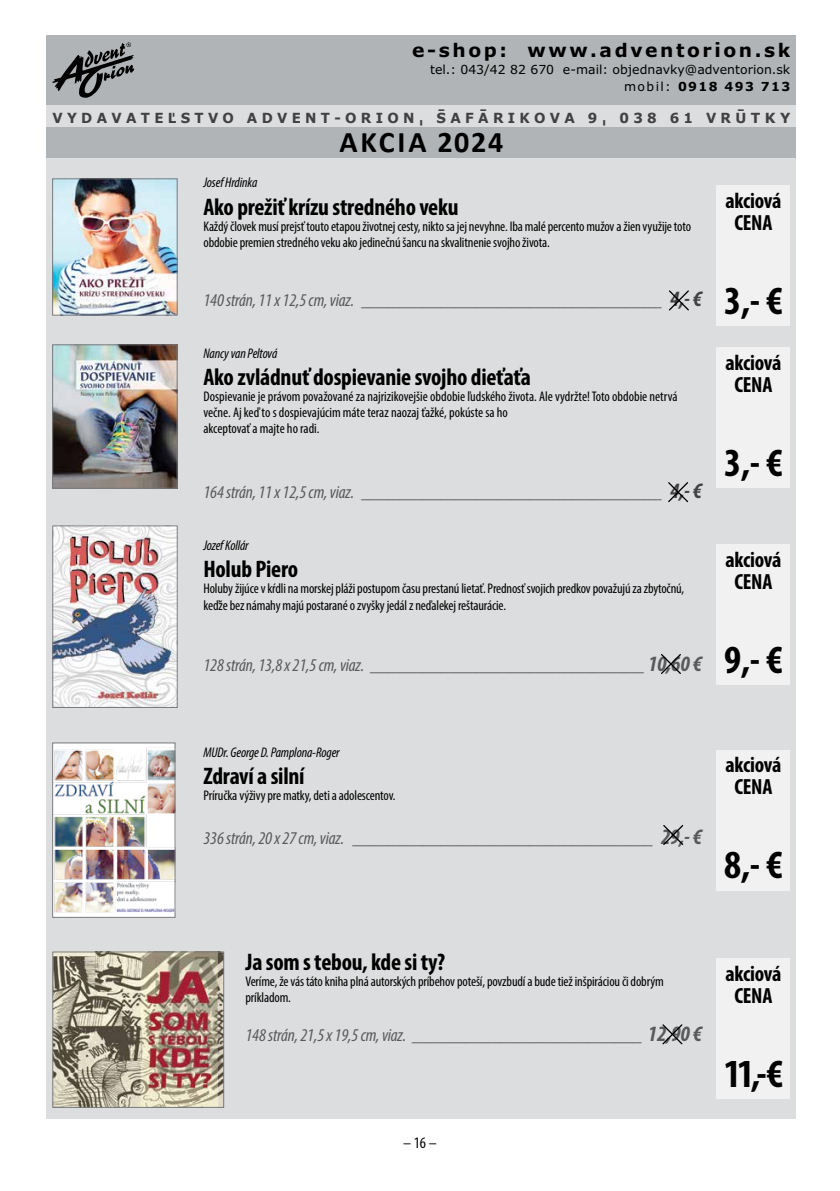
<style>
.page{position:relative;width:840px;height:1191px;background:#fff}
.page>*{position:absolute;margin:0;border:0;box-sizing:border-box;transform-origin:0 0}
.t1{font:700 condensed 40px "Myriad Pro";color:#000}
.t2{font:700 30px "Calibri";letter-spacing:.06em;color:#000}
.t3{font:700 condensed 24px "Myriad Pro";letter-spacing:-.01em;color:#000}
.t4{font:700 condensed 22px/22px "Myriad Pro";letter-spacing:-.01em;color:#000;text-align:center}
.t5{font:700 18.6px "Verdana PSR";letter-spacing:.14em;color:#000}
.t6{font:italic condensed 18px "Myriad Pro";letter-spacing:-.01em;color:#58595b}
.t7{font:condensed 16px "Myriad Pro";color:#000}
.t8{font:condensed 14px/16px "Myriad Pro";letter-spacing:-.01em;color:#000}
.t9{font:italic condensed 14px "Myriad Pro";letter-spacing:-.01em;color:#000}
.t10{font:700 14px "Verdana PSR";letter-spacing:.32em;color:#414042;scale:.96 1}
.t11{font:12.4px/17.2px "Verdana PSR";color:#000;text-align:right}
.s1{font-weight:700}
.s2{font-weight:700;font-size:22px;color:#414042}
.s3{font-weight:700;font-size:22px}
</style>
<div class="page">
<div style="left:47px;top:35px;width:748px;height:1083px;background:#dcddde"></div>
<div style="left:47px;top:128px;width:748px;height:30px;background:#b1b4b6"></div>
<div style="left:47px;top:35px;width:748px;height:70px;background:#b1b4b6"></div>
<img style="left:54px;top:181px;width:121px;height:132px">
<div style="left:52px;top:179px;width:125px;height:136px;border:1px solid #77787b"></div>
<img style="left:54px;top:347px;width:121px;height:139px">
<div style="left:52px;top:345px;width:125px;height:143px;border:1px solid #77787b"></div>
<img style="left:54px;top:527px;width:121px;height:179px">
<div style="left:52px;top:525px;width:125px;height:183px;border:1px solid #77787b"></div>
<img style="left:54px;top:953px;width:168px;height:152px">
<div style="left:52px;top:951px;width:172px;height:156px;border:1px solid #77787b"></div>
<svg style="left:52px;top:42px;width:83px;height:56px"></svg>
<img style="left:54px;top:745px;width:119px;height:170px">
<div style="left:52px;top:743px;width:123px;height:174px;border:1px solid #77787b"></div>
<div style="left:716px;top:750px;width:73px;height:140px;background:#f1f1f2"></div>
<div style="left:716px;top:545px;width:73px;height:140px;background:#f1f1f2"></div>
<div style="left:716px;top:958px;width:73px;height:140px;background:#f1f1f2"></div>
<div style="left:716px;top:348px;width:73px;height:140px;background:#f1f1f2"></div>
<div style="left:716px;top:186px;width:73px;height:140px;background:#f1f1f2"></div>
<svg style="left:669px;top:290px;width:20px;height:21px"></svg>
<svg style="left:668px;top:482px;width:21px;height:21px"></svg>
<svg style="left:661px;top:654px;width:20px;height:20px"></svg>
<svg style="left:663px;top:825px;width:21px;height:20px"></svg>
<svg style="left:662px;top:1024px;width:21px;height:21px"></svg>
<h3 class="t5" style="left:412px;top:38px;width:379px">E-SHOP: WWW.ADVENTORION.SK</h3>
<p class="t11" style="left:430px;top:60px;width:361px">tel.: 043/42 82 670 e-mail: objednavky@adventorion.sk mobil: <span class="s1">0918 493 713</span></p>
<p class="t10" style="left:52px;top:109px;width:769px">VYDAV ATEĽSTV O ADV ENT-ORION, ŠAFÁRIKOV A 9, 038 61 VRÚTKY</p>
<h2 class="t2" style="left:339px;top:121px;width:165px">AKCIA 2024</h2>
<p class="t9" style="left:203px;top:174px;width:55px">Josef Hrdinka</p>
<h3 class="t3" style="left:203px;top:191px;width:256px">Ako prežiť krízu stredného veku</h3>
<p class="t8" style="left:203px;top:218px;width:489px">Každý človek musí prejsť touto etapou životnej cesty, nikto sa jej nevyhne. Iba malé percento mužov a žien využije toto obdobie premien stredného veku ako jedinečnú šancu na skvalitnenie svojho života.</p>
<p class="t6" style="left:203px;top:289px;width:500px">140 strán, 11 x 12,5 cm, viaz. __________________________________ <span class="s2">4,- €</span></p>
<p class="t9" style="left:203px;top:344px;width:75px">Nancy van Peltová</p>
<h3 class="t3" style="left:203px;top:362px;width:329px">Ako zvládnuť dospievanie svojho dieťaťa</h3>
<p class="t8" style="left:203px;top:388px;width:475px">Dospievanie je právom považované za najrizikovejšie obdobie ľudského života. Ale vydržte! Toto obdobie netrvá večne. Aj keď to s dospievajúcim máte teraz naozaj ťažké, pokúste sa ho<br>akceptovať a majte ho radi.</p>
<p class="t6" style="left:203px;top:481px;width:500px">164 strán, 11 x 12,5 cm, viaz. __________________________________ <span class="s2">4,- €</span></p>
<p class="t9" style="left:203px;top:537px;width:47px">Jozef Kollár</p>
<h3 class="t3" style="left:203px;top:554px;width:96px">Holub Piero</h3>
<p class="t8" style="left:203px;top:580px;width:482px">Holuby žijúce v kŕdli na morskej pláži postupom času prestanú lietať. Prednosť svojich predkov považujú za zbytočnú, keďže bez námahy majú postarané o zvyšky jedál z neďalekej reštaurácie.</p>
<p class="t6" style="left:203px;top:654px;width:500px">128 strán, 13,8 x 21,5 cm, viaz. _______________________________ <span class="s3">10,60 €</span></p>
<h3 class="t4" style="left:725px;top:189px;width:57px">akciová<br>CENA</h3>
<h1 class="t1" style="left:723px;top:276px;width:60px">3,- €</h1>
<h3 class="t4" style="left:725px;top:351px;width:57px">akciová<br>CENA</h3>
<h1 class="t1" style="left:723px;top:437px;width:60px">3,- €</h1>
<h3 class="t4" style="left:725px;top:548px;width:57px">akciová<br>CENA</h3>
<h1 class="t1" style="left:723px;top:634px;width:60px">9,- €</h1>
<p class="t9" style="left:203px;top:743px;width:138px">MUDr. George D. Pamplona-Roger</p>
<h3 class="t3" style="left:203px;top:761px;width:103px">Zdraví a silní</h3>
<p class="t8" style="left:203px;top:787px;width:193px">Príručka výživy pre matky, deti a adolescentov.</p>
<p class="t6" style="left:203px;top:827px;width:500px">336 strán, 20 x 27 cm, viaz. __________________________________ <span class="s3">29,- €</span></p>
<h3 class="t4" style="left:725px;top:753px;width:57px">akciová<br>CENA</h3>
<h1 class="t1" style="left:723px;top:840px;width:60px">8,- €</h1>
<h3 class="t3" style="left:245px;top:947px;width:201px">Ja som s tebou, kde si ty?</h3>
<p class="t8" style="left:245px;top:973px;width:419px">Veríme, že vás táto kniha plná autorských príbehov poteší, povzbudí a bude tiež inšpiráciou či dobrým príkladom.</p>
<p class="t6" style="left:245px;top:1024px;width:458px">148 strán, 21,5 x 19,5 cm, viaz. __________________________ <span class="s3">12,90 €</span></p>
<p class="t7" style="left:403px;top:1133px;width:35px">– 16 –</p>
<h3 class="t4" style="left:725px;top:962px;width:57px">akciová<br>CENA</h3>
<h1 class="t1" style="left:723px;top:1048px;width:61px">11,- €</h1>
</div>
